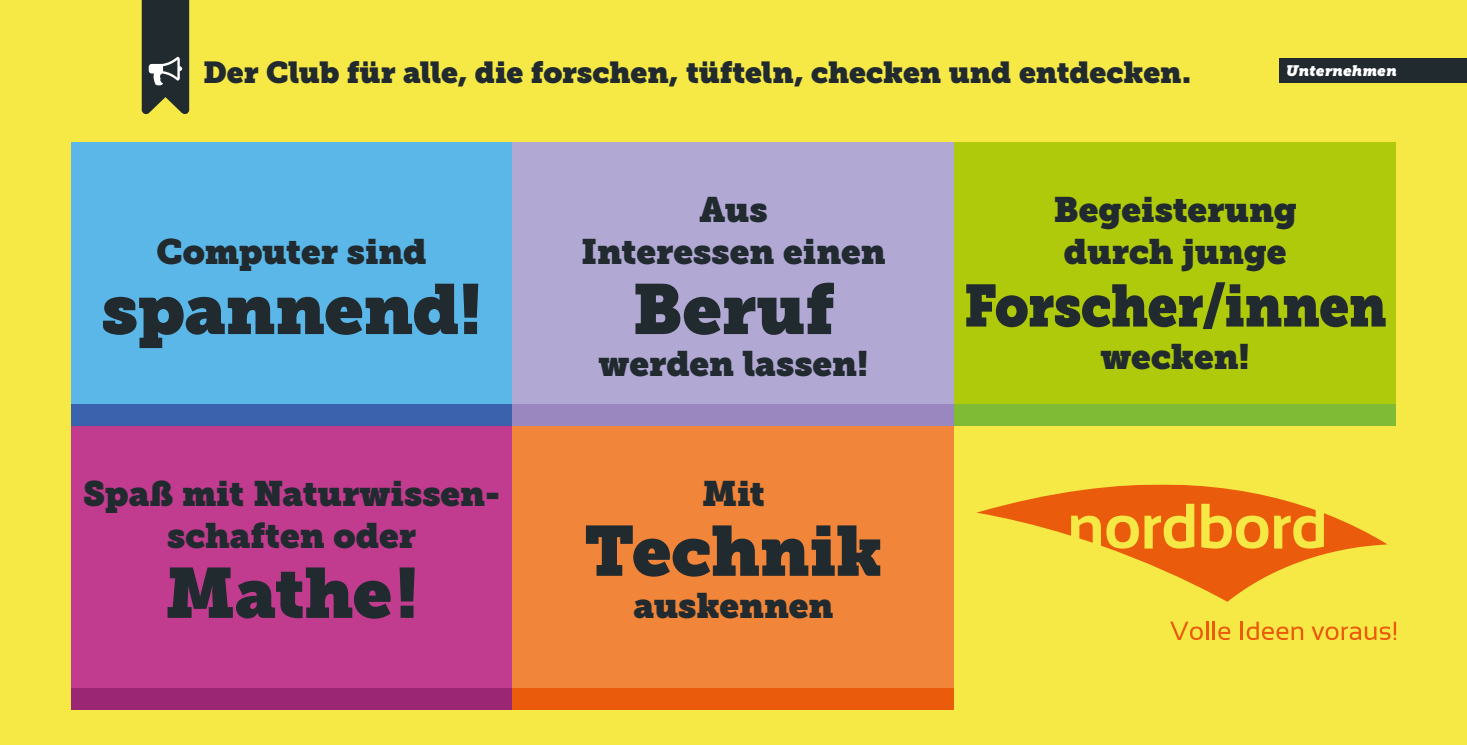
<style>
.page{position:relative;width:1467px;height:745px;background:#fff}
.page>*{position:absolute;margin:0;border:0;box-sizing:border-box;transform-origin:0 0}
.t1{font:70px "Museo Slab";letter-spacing:-.01em;color:#212a2f}
.t2{font:58.75px "Museo Slab";letter-spacing:-.01em;color:#212a2f;scale:.9 1}
.t3{font:35px/42px "Museo Slab";letter-spacing:-.005em;color:#212a2f;text-align:center}
.t4{font:30px "Museo Slab";letter-spacing:-.005em;color:#212a2f}
.t5{font:italic 15px "Museo Slab 1000";letter-spacing:.015em;color:#fff}
</style>
<div class="page">
<div style="left:0;top:0;width:1467px;height:744px;background:#f6e946"></div>
<div style="left:71px;top:142px;width:442px;height:283px;background:#5ab7e8"></div>
<div style="left:71px;top:403px;width:442px;height:22px;background:#3b63ad"></div>
<div style="left:71px;top:425px;width:442px;height:284px;background:#c13c8e"></div>
<div style="left:71px;top:687px;width:442px;height:22px;background:#9b2774"></div>
<div style="left:513px;top:425px;width:441px;height:284px;background:#f18539"></div>
<div style="left:513px;top:687px;width:441px;height:22px;background:#ea5b0b"></div>
<div style="left:954px;top:142px;width:442px;height:283px;background:#afca0b"></div>
<div style="left:954px;top:403px;width:442px;height:22px;background:#80bb35"></div>
<div style="left:513px;top:142px;width:441px;height:283px;background:#b1a9d4"></div>
<div style="left:513px;top:403px;width:441px;height:22px;background:#9a87bf"></div>
<svg style="left:142px;top:0;width:47px;height:114px;background:#3b423d"></svg>
<svg style="left:977px;top:484px;width:411px;height:117px"></svg>
<svg style="left:1301px;top:522px;width:15px;height:19px"></svg>
<div style="left:1244px;top:521px;width:16px;height:21px;background:#ea5b0b;border-radius:50%"></div>
<svg style="left:1302px;top:577px;width:44px;height:24px"></svg>
<hr style="left:1351px;top:577px;width:3px;height:25px;background:#ea5b0b">
<hr style="left:1360px;top:577px;width:3px;height:25px;background:#ea5b0b">
<svg style="left:1367px;top:583px;width:17px;height:18px"></svg>
<svg style="left:1170px;top:621px;width:61px;height:18px"></svg>
<hr style="left:1240px;top:621px;width:3px;height:18px;background:#ea5b0b">
<svg style="left:1247px;top:621px;width:56px;height:18px"></svg>
<svg style="left:1311px;top:621px;width:85px;height:18px"></svg>
<div style="left:1279px;top:58px;width:188px;height:25px;background:#212a2f"></div>
<p class="t4" style="left:203px;top:54px;width:990px">Der Club für alle, die forschen, tüfteln, checken und entdecken.</p>
<p class="t5" style="left:1285px;top:62px;width:112px">Unternehmen</p>
<p class="t3" style="left:157px;top:231px;width:272px">Computer sind</p>
<h1 class="t1" style="left:102px;top:268px;width:382px">spannend!</h1>
<p class="t3" style="left:83px;top:472px;width:419px">Spaß mit Naturwissen&shy;schaften oder</p>
<h1 class="t1" style="left:165px;top:551px;width:255px">Mathe!</h1>
<p class="t3" style="left:581px;top:189px;width:306px">Aus<br>Interessen einen</p>
<h1 class="t1" style="left:632px;top:268px;width:204px">Beruf</h1>
<p class="t3" style="left:599px;top:343px;width:271px">werden lassen!</p>
<p class="t3" style="left:702px;top:472px;width:64px">Mit</p>
<h1 class="t1" style="left:584px;top:509px;width:300px">Technik</h1>
<p class="t3" style="left:633px;top:584px;width:202px">auskennen</p>
<p class="t3" style="left:1053px;top:189px;width:245px">Begeisterung durch junge</p>
<h2 class="t2" style="left:964px;top:271px;width:471px">Forscher/innen</h2>
<p class="t3" style="left:1100px;top:335px;width:151px">wecken!</p>
</div>
